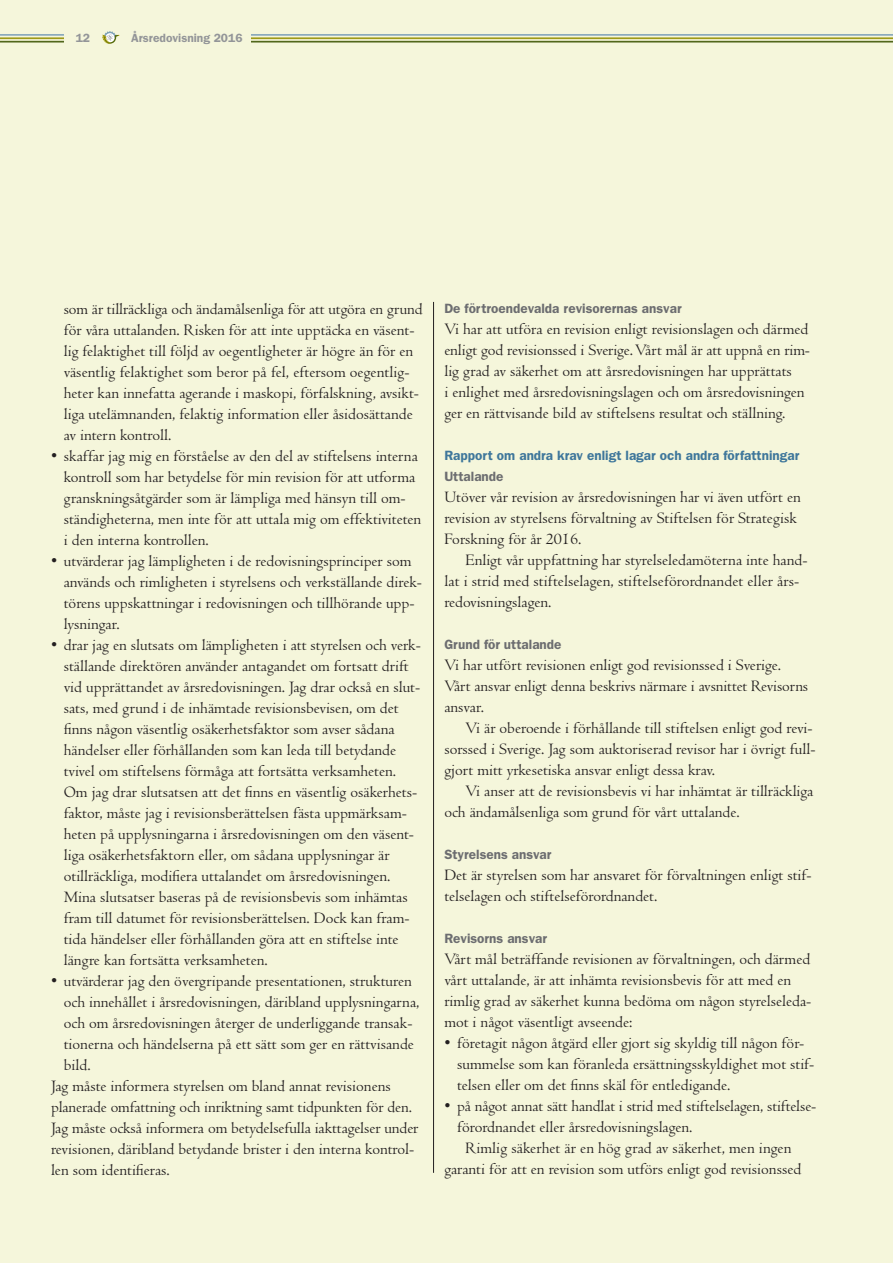
<style>
.page{position:relative;width:893px;height:1263px;background:#f5f6db}
.page>*{position:absolute;margin:0;border:0;box-sizing:border-box;transform-origin:0 0}
.t1{font:16.5px/21px "Centaur";color:#231f20}
.t2{font:600 13.5px "Franklin Gothic";color:#6c6d70}
.t3{font:600 13.5px "Franklin Gothic";color:#3f779b}
.t4{font:600 12px "Franklin Gothic";color:#939598}
</style>
<div class="page">
<hr style="left:0;top:34px;width:893px;height:2px;background:#8aa9bc">
<hr style="left:0;top:37px;width:893px;height:2px;background:#9e9a17">
<hr style="left:0;top:41px;width:893px;height:2px;background:#51671b">
<div style="left:65px;top:24px;width:186px;height:26px;background:#f5f6db"></div>
<svg style="left:102px;top:31px;width:17px;height:13px"></svg>
<hr style="left:433px;top:302px;width:1px;height:871px;background:#231f20">
<p class="t4" style="left:76px;top:31px;width:16px">12</p>
<p class="t4" style="left:131px;top:31px;width:113px">Årsredovisning 2016</p>
<p class="t1" style="left:64px;top:299px;width:360px">som är tillräckliga och ändamålsenliga för att utgöra en grund för våra uttalanden. Risken för att inte upptäcka en väsent&shy;lig felaktighet till följd av oegentligheter är högre än för en väsentlig felaktighet som beror på fel, eftersom oegentlig&shy;heter kan innefatta agerande i maskopi, förfalskning, avsikt&shy;liga utelämnanden, felaktig information eller åsidosättande av intern kontroll.</p>
<p class="t1" style="left:64px;top:446px;width:359px;text-indent:-13px">• skaffar jag mig en förståelse av den del av stiftelsens interna kontroll som har betydelse för min revision för att utforma granskningsåtgärder som är lämpliga med hänsyn till om&shy;ständigheterna, men inte för att uttala mig om effektiviteten i den interna kontrollen.</p>
<p class="t1" style="left:64px;top:551px;width:360px;text-indent:-13px">• utvärderar jag lämpligheten i de redovisningsprinciper som används och rimligheten i styrelsens och verkställande direk&shy;törens uppskattningar i redovisningen och tillhörande upp&shy;lysningar.</p>
<p class="t1" style="left:64px;top:635px;width:359px;text-indent:-13px">• drar jag en slutsats om lämpligheten i att styrelsen och verk&shy;ställande direktören använder antagandet om fortsatt drift vid upprättandet av årsredovisningen. Jag drar också en slut&shy;sats, med grund i de inhämtade revisionsbevisen, om det finns någon väsentlig osäkerhetsfaktor som avser sådana händelser eller förhållanden som kan leda till betydande tvivel om stiftelsens förmåga att fortsätta verksamheten.<br>Om jag drar slutsatsen att det finns en väsentlig osäkerhets&shy;faktor, måste jag i revisionsberättelsen fästa uppmärksam&shy;heten på upplysningarna i årsredovisningen om den väsent&shy;liga osäkerhetsfaktorn eller, om sådana upplysningar är otillräckliga, modifiera uttalandet om årsredovisningen.<br>Mina slutsatser baseras på de revisionsbevis som inhämtas fram till datumet för revisionsberättelsen. Dock kan fram&shy;tida händelser eller förhållanden göra att en stiftelse inte längre kan fortsätta verksamheten.</p>
<p class="t1" style="left:51px;top:971px;width:362px">• utvärderar jag den övergripande presentationen, strukturen</p>
<p class="t1" style="left:64px;top:992px;width:357px">och innehållet i årsredovisningen, däribland upplysningarna,</p>
<p class="t1" style="left:64px;top:1013px;width:350px">och om årsredovisningen återger de underliggande transak-</p>
<p class="t1" style="left:64px;top:1034px;width:352px">tionerna och händelserna på ett sätt som ger en rättvisande</p>
<p class="t1" style="left:64px;top:1055px;width:28px">bild.</p>
<p class="t1" style="left:51px;top:1076px;width:341px">Jag måste informera styrelsen om bland annat revisionens</p>
<p class="t1" style="left:51px;top:1097px;width:362px">planerade omfattning och inriktning samt tidpunkten för den.</p>
<p class="t1" style="left:51px;top:1118px;width:369px">Jag måste också informera om betydelsefulla iakttagelser under</p>
<p class="t1" style="left:51px;top:1139px;width:365px">revisionen, däribland betydande brister i den interna kontrol-</p>
<p class="t1" style="left:51px;top:1160px;width:120px">len som identifieras.</p>
<p class="t2" style="left:444px;top:300px;width:239px">De förtroendevalda revisorernas ansvar</p>
<p class="t1" style="left:444px;top:319px;width:367px">Vi har att utföra en revision enligt revisionslagen och därmed enligt god revisionssed i Sverige. Vårt mål är att uppnå en rim&shy;lig grad av säkerhet om att årsredovisningen har upprättats<br>i enlighet med årsredovisningslagen och om årsredovisningen ger en rättvisande bild av stiftelsens resultat och ställning.</p>
<p class="t3" style="left:444px;top:447px;width:356px">Rapport om andra krav enligt lagar och andra författningar</p>
<p class="t2" style="left:444px;top:468px;width:61px">Uttalande</p>
<p class="t1" style="left:444px;top:487px;width:358px">Utöver vår revision av årsredovisningen har vi även utfört en revision av styrelsens förvaltning av Stiftelsen för Strategisk<br>Forskning för år 2016.</p>
<p class="t1" style="left:444px;top:550px;width:365px;text-indent:21px">Enligt vår uppfattning har styrelseledamöterna inte hand&shy;lat i strid med stiftelselagen, stiftelseförordnandet eller års&shy;redovisningslagen.</p>
<p class="t2" style="left:444px;top:636px;width:119px">Grund för uttalande</p>
<p class="t1" style="left:444px;top:655px;width:365px">Vi har utfört revisionen enligt god revisionssed i Sverige.<br>Vårt ansvar enligt denna beskrivs närmare i avsnittet Revisorns ansvar.</p>
<p class="t1" style="left:444px;top:718px;width:373px;text-indent:21px">Vi är oberoende i förhållande till stiftelsen enligt god revi&shy;sorssed i Sverige. Jag som auktoriserad revisor har i övrigt full&shy;gjort mitt yrkesetiska ansvar enligt dessa krav.</p>
<p class="t1" style="left:444px;top:781px;width:371px;text-indent:21px">Vi anser att de revisionsbevis vi har inhämtat är tillräckliga och ändamålsenliga som grund för vårt uttalande.</p>
<p class="t2" style="left:444px;top:846px;width:109px">Styrelsens ansvar</p>
<p class="t1" style="left:444px;top:865px;width:369px">Det är styrelsen som har ansvaret för förvaltningen enligt stif&shy;telselagen och stiftelseförordnandet.</p>
<p class="t2" style="left:444px;top:930px;width:104px">Revisorns ansvar</p>
<p class="t1" style="left:444px;top:949px;width:369px">Vårt mål beträffande revisionen av förvaltningen, och därmed vårt uttalande, är att inhämta revisionsbevis för att med en rimlig grad av säkerhet kunna bedöma om någon styrelseleda&shy;mot i något väsentligt avseende:</p>
<p class="t1" style="left:457px;top:1033px;width:359px;text-indent:-13px">• företagit någon åtgärd eller gjort sig skyldig till någon för&shy;summelse som kan föranleda ersättningsskyldighet mot stif&shy;telsen eller om det finns skäl för entledigande.</p>
<p class="t1" style="left:444px;top:1096px;width:373px">• på något annat sätt handlat i strid med stiftelselagen, stiftelse-</p>
<p class="t1" style="left:457px;top:1117px;width:237px">förordnandet eller årsredovisningslagen.</p>
<p class="t1" style="left:465px;top:1138px;width:328px">Rimlig säkerhet är en hög grad av säkerhet, men ingen</p>
<p class="t1" style="left:444px;top:1159px;width:358px">garanti för att en revision som utförs enligt god revisionssed</p>
</div>
